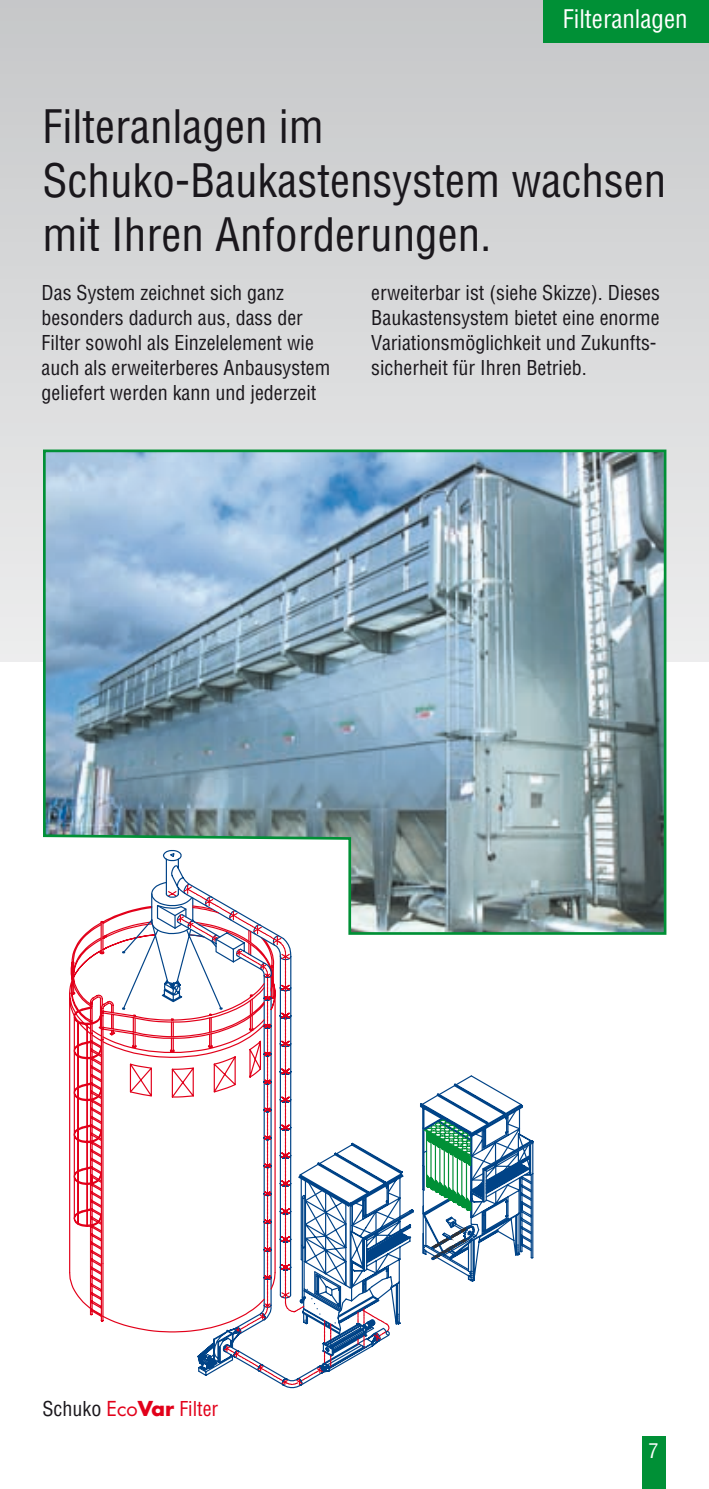
<style>
.page{position:relative;width:709px;height:1489px;background:#fff}
.page>*{position:absolute;margin:0;border:0;box-sizing:border-box;transform-origin:0 0}
.t1{font:condensed 45px/54px "Helvetica";color:#1a171c}
.t2{font:condensed 25px "Helvetica";color:#fff}
.t3{font:condensed 20px/25px "Helvetica";color:#1a171c}
.t4{font:condensed 20px "Helvetica";color:#fff}
.s1{font-family:"Futura";font-stretch:normal;color:#e2001a}
.s2{font-family:"Futura";font-weight:700;font-stretch:normal;color:#e2001a}
.s3{color:#e2001a}
</style>
<div class="page">
<div style="left:642px;top:1436px;width:23px;height:52px;background:#009036"></div>
<div style="left:0;top:0;width:709px;height:661px;background:linear-gradient(to bottom,#c6c7c9,#ededee)"></div>
<svg style="left:42px;top:448px;width:625px;height:487px;background:#8ba8b7"></svg>
<div style="left:543px;top:0;width:166px;height:43px;background:#009036"></div>
<svg style="left:68px;top:849px;width:467px;height:539px"></svg>
<svg style="left:191px;top:904px;width:114px;height:409px"></svg>
<p class="t2" style="left:562px;top:4px;width:126px">Filteranlagen</p>
<h1 class="t1" style="left:43px;top:99px;width:625px">Filteranlagen im<br>Schuko-Baukastensystem wachsen mit Ihren Anforderungen.</h1>
<p class="t3" style="left:42px;top:280px;width:290px">Das System zeichnet sich ganz besonders dadurch aus, dass der Filter sowohl als Einzelelement wie auch als erweiterberes Anbausystem geliefert werden kann und jederzeit</p>
<p class="t3" style="left:371px;top:280px;width:290px">erweiterbar ist (siehe Skizze). Dieses Baukastensystem bietet eine enorme Variationsmöglichkeit und Zukunfts&shy;sicherheit für Ihren Betrieb.</p>
<p class="t3" style="left:43px;top:1395px;width:177px">Schuko <span class="s1">Eco</span><span class="s2">Var</span> <span class="s3">Filter</span></p>
<p class="t4" style="left:648px;top:1438px;width:11px">7</p>
</div>
